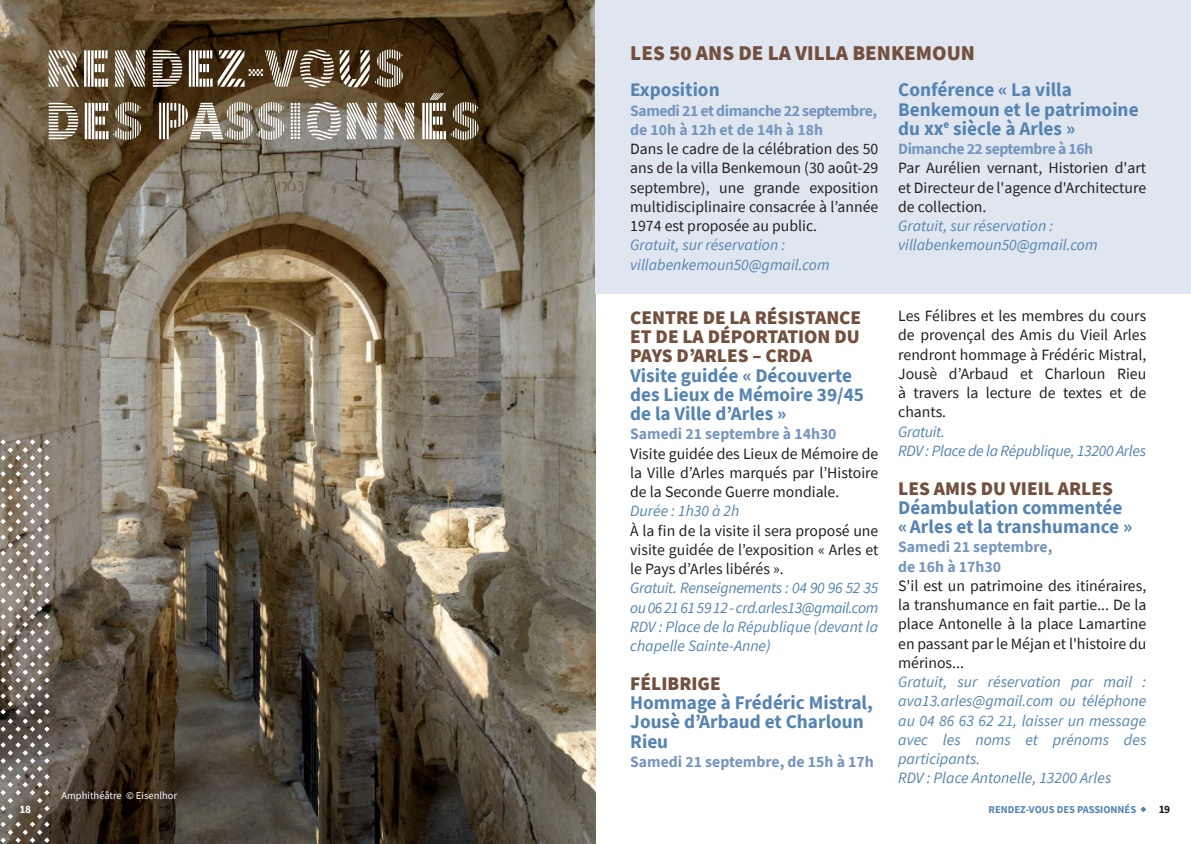
<style>
.page{position:relative;width:1191px;height:844px;background:#fff}
.page>*{position:absolute;margin:0;border:0;box-sizing:border-box;transform-origin:0 0}
.t1{font:900 56px/52.5px "Source Sans Pro DISPLAYV2";color:#fff}
.t2{font:900 21px "Source Sans Pro";color:#73503e}
.t3{font:700 19.25px/19.2px "Source Sans Pro";color:#5584b2}
.t4{font:900 19.25px/19.2px "Source Sans Pro";color:#73503e;text-align:justify}
.t5{font:15.75px/19.2px "Source Sans Pro";color:#231f20;text-align:justify}
.t6{font:italic 15.75px/19.2px "Source Sans Pro";color:#5584b2}
.t7{font:700 15.75px/19.2px "Source Sans Pro";color:#7696bf}
.t8{font:700 15.75px/19.2px "Source Sans Pro";letter-spacing:-.03em;color:#7696bf}
.t9{font:italic 15.75px/19.2px "Source Sans Pro";letter-spacing:-.02em;color:#5584b2}
.t10{font:700 11.38px "Source Sans Pro";color:#fff}
.t11{font:700 11.38px "Source Sans Pro";color:#231f20}
.t12{font:700 10.5px "Source Sans Pro";color:#5584b2}
.t13{font:10.5px "Source Sans Pro";color:#fff}
</style>
<div class="page">
<img style="left:0;top:0;width:595px;height:843px">
<svg style="left:0;top:439px;width:50px;height:403px;background:#857c72"></svg>
<div style="left:595px;top:0;width:596px;height:293px;background:#e0e6f0"></div>
<svg style="left:1140px;top:806px;width:6px;height:6px"></svg>
<h1 class="t1" style="left:45px;top:44px;width:438px">RENDEZ-VOUS<br>DES PASSIONNÉS</h1>
<p class="t13" style="left:62px;top:788px;width:117px">Amphithéâtre © Eisenlhor</p>
<h2 class="t2" style="left:630px;top:39px;width:346px">LES 50 ANS DE LA VILLA BENKEMOUN</h2>
<p class="t3" style="left:630px;top:80px;width:91px">Exposition</p>
<p class="t8" style="left:630px;top:100px;width:248px">Samedi 21 et dimanche 22 septembre, de 10h à 12h et de 14h à 18h</p>
<p class="t5" style="left:630px;top:139px;width:250px">Dans le cadre de la célébration des 50 ans de la villa Benkemoun (30 août-29 septembre), une grande exposition multidisciplinaire consacrée à l’année 1974 est proposée au public.</p>
<p class="t6" style="left:630px;top:235px;width:201px">Gratuit, sur réservation : villabenkemoun50@gmail.com</p>
<p class="t4" style="left:630px;top:307px;width:232px">CENTRE DE LA RÉSISTANCE ET DE LA DÉPORTATION DU PAYS D’ARLES – CRDA</p>
<p class="t3" style="left:630px;top:365px;width:235px">Visite guidée « Découverte des Lieux de Mémoire 39/45 de la Ville d’Arles »</p>
<p class="t7" style="left:630px;top:424px;width:208px">Samedi 21 septembre à 14h30</p>
<p class="t5" style="left:630px;top:443px;width:250px">Visite guidée des Lieux de Mémoire de la Ville d’Arles marqués par l’Histoire de la Seconde Guerre mondiale.</p>
<p class="t6" style="left:630px;top:501px;width:110px">Durée : 1h30 à 2h</p>
<p class="t5" style="left:630px;top:520px;width:250px">À la fin de la visite il sera proposé une visite guidée de l’exposition « Arles et le Pays d’Arles libérés ».</p>
<p class="t6" style="left:630px;top:578px;width:250px;text-align:justify">Gratuit. Renseignements : 04 90 96 52 35 ou 06 21 61 59 12 - crd.arles13@gmail.com RDV : Place de la République (devant la chapelle Sainte-Anne)</p>
<p class="t4" style="left:630px;top:673px;width:92px">FÉLIBRIGE</p>
<p class="t3" style="left:630px;top:692px;width:244px">Hommage à Frédéric Mistral,<br>Jousè d’Arbaud et Charloun<br>Rieu</p>
<p class="t7" style="left:630px;top:751px;width:245px">Samedi 21 septembre, de 15h à 17h</p>
<p class="t3" style="left:898px;top:80px;width:242px">Conférence « La villa<br>Benkemoun et le patrimoine du xx<sup>e</sup> siècle à Arles »</p>
<p class="t8" style="left:898px;top:139px;width:196px">Dimanche 22 septembre à 16h</p>
<p class="t5" style="left:898px;top:158px;width:250px">Par Aurélien vernant, Historien d'art et Directeur de l'agence d'Architecture de collection.</p>
<p class="t6" style="left:898px;top:216px;width:201px">Gratuit, sur réservation : villabenkemoun50@gmail.com</p>
<p class="t5" style="left:898px;top:306px;width:250px">Les Félibres et les membres du cours de provençal des Amis du Vieil Arles rendront hommage à Frédéric Mistral, Jousè d’Arbaud et Charloun Rieu à travers la lecture de textes et de chants.</p>
<p class="t9" style="left:898px;top:421px;width:249px">Gratuit.<br>RDV : Place de la République, 13200 Arles</p>
<p class="t4" style="left:898px;top:478px;width:216px">LES AMIS DU VIEIL ARLES</p>
<p class="t3" style="left:898px;top:497px;width:235px">Déambulation commentée «Arles et la transhumance »</p>
<p class="t7" style="left:898px;top:537px;width:156px">Samedi 21 septembre, de 16h à 17h30</p>
<p class="t5" style="left:898px;top:575px;width:250px">S'il est un patrimoine des itinéraires, la transhumance en fait partie... De la place Antonelle à la place Lamartine en passant par le Méjan et l'histoire du mérinos...</p>
<p class="t6" style="left:898px;top:672px;width:250px">Gratuit, sur réservation par mail : ava13.arles@gmail.com ou téléphone au 04 86 63 62 21, laisser un message avec les noms et prénoms des participants.<br>RDV : Place Antonelle, 13200 Arles</p>
<p class="t10" style="left:20px;top:801px;width:13px">18</p>
<p class="t12" style="left:988px;top:801px;width:149px">RENDEZ-VOUS DES PASSIONNÉS</p>
<p class="t11" style="left:1158px;top:801px;width:13px">19</p>
</div>
